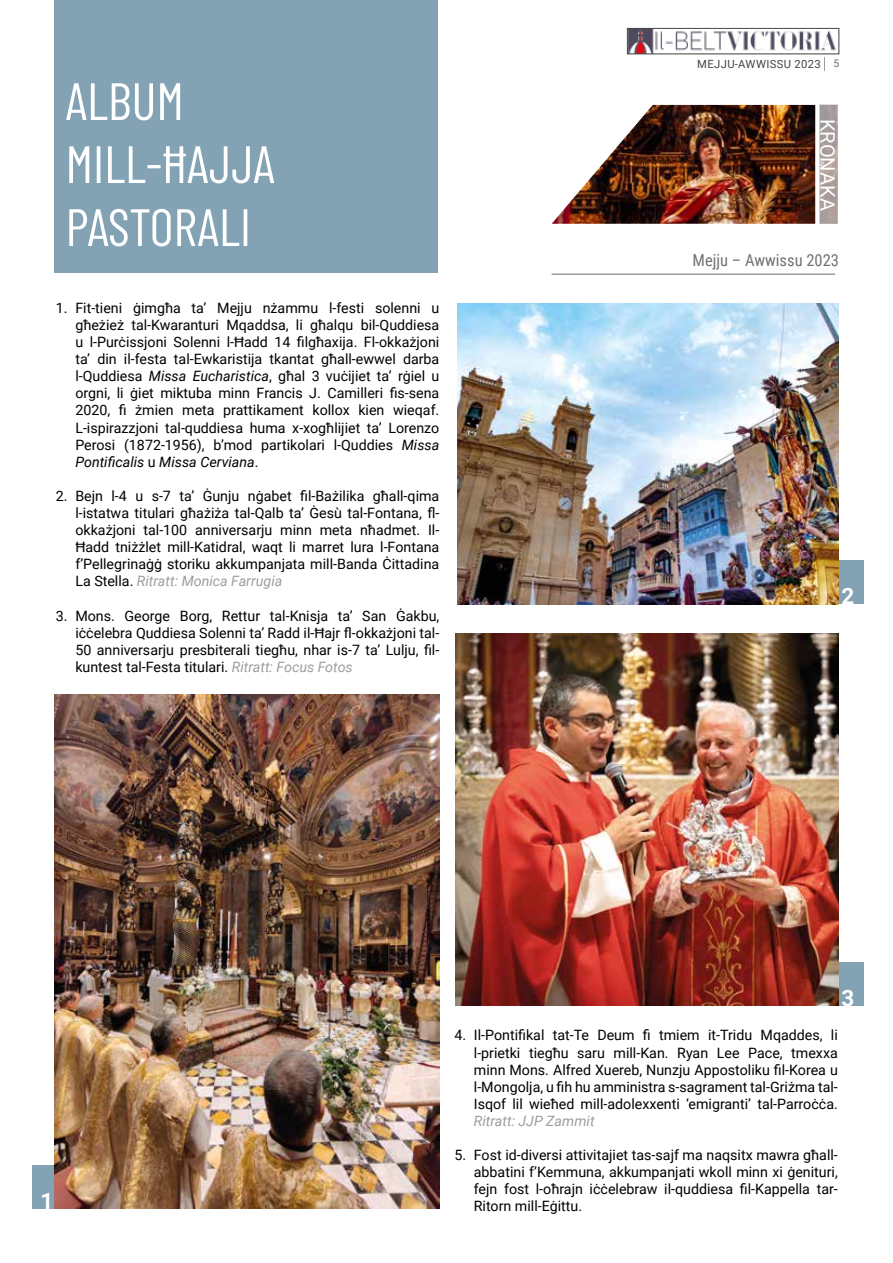
<style>
.page{position:relative;width:893px;height:1263px;background:#fff}
.page>*{position:absolute;margin:0;border:0;box-sizing:border-box;transform-origin:0 0}
.t1{font:52.5px/63px "Barlow Condensed";color:#fff}
.t2{font:700 22.5px "Roboto";color:#fff}
.t3{font:20.1px "Roboto";color:#fff}
.t4{font:16.5px "Roboto Condensed";color:#727271}
.t5{font:14.25px/17.1px "Roboto";color:#000;text-align:justify}
.t6{font:italic 14.25px "Roboto";color:#9d9d9c}
.t7{font:11.25px "Roboto";letter-spacing:.035em;color:#454444}
.s1{font-style:italic}
.s2{font-style:italic;color:#9d9d9c}
.s3{font-size:10.5px;color:#727271}
</style>
<div class="page">
<svg style="left:824px;top:57px;width:1px;height:13px"></svg>
<img style="left:629px;top:30px;width:208px;height:22px">
<div style="left:627px;top:28px;width:212px;height:26px;border:1px solid #4a4a49"></div>
<div style="left:833px;top:560px;width:31px;height:44px;background:#83a3b4"></div>
<div style="left:54px;top:0;width:384px;height:273px;background:#83a3b4"></div>
<hr style="left:552px;top:273px;width:283px;height:2px;background:#9d9d9c">
<div style="left:32px;top:1165px;width:31px;height:44px;background:#83a3b4"></div>
<img style="left:552px;top:105px;width:263px;height:119px">
<svg style="left:819px;top:105px;width:19px;height:119px;background:#ada29f"></svg>
<img style="left:54px;top:695px;width:385px;height:514px">
<img style="left:457px;top:304px;width:381px;height:300px">
<div style="left:833px;top:962px;width:31px;height:44px;background:#83a3b4"></div>
<img style="left:455px;top:633px;width:384px;height:373px">
<h1 class="t1" style="left:66px;top:66px;width:211px">ALBUM<br>MILL-ĦAJJA<br>PASTORALI</h1>
<p class="t5" style="left:75px;top:299px;width:365px;text-indent:-19px">1. Fit-tieni ġimgħa ta’ Mejju nżammu l-festi solenni u għeżież tal-Kwaranturi Mqaddsa, li għalqu bil-Quddiesa u l-Purċissjoni Solenni l-Ħadd 14 filgħaxija. Fl-okkażjoni ta’ din il-festa tal-Ewkaristija tkantat għall-ewwel darba l-Quddiesa <span class="s1">Missa Eucharistica</span>, għal 3 vuċijiet ta’ rġiel u orgni, li ġiet miktuba minn Francis J. Camilleri fis-sena 2020, fi żmien meta prattikament kollox kien wieqaf.<br>L-ispirazzjoni tal-quddiesa huma x-xogħlijiet ta’ Lorenzo Perosi (1872-1956), b’mod partikolari l-Quddies <span class="s1">Missa Pontificalis</span> u <span class="s1">Missa Cerviana</span>.</p>
<p class="t5" style="left:75px;top:487px;width:365px;text-indent:-19px">2. Bejn l-4 u s-7 ta’ Ġunju nġabet fil-Bażilika għall-qima l-istatwa titulari għażiża tal-Qalb ta’ Ġesù tal-Fontana, fl&shy;okkażjoni tal-100 anniversarju minn meta nħadmet. Il-Ħadd tniżżlet mill-Katidral, waqt li marret lura l-Fontana f’Pellegrinaġġ storiku akkumpanjata mill-Banda Ċittadina La Stella. <span class="s2">Ritratt: Monica Farrugia</span></p>
<p class="t5" style="left:75px;top:606px;width:365px;text-indent:-19px">3. Mons. George Borg, Rettur tal-Knisja ta’ San Ġakbu, iċċelebra Quddiesa Solenni ta’ Radd il-Ħajr fl-okkażjoni tal-50 anniversarju presbiterali tiegħu, nhar is-7 ta’ Lulju, fil&shy;kuntest tal-Festa titulari. <span class="s2">Ritratt: Focus Fotos</span></p>
<p class="t7" style="left:697px;top:56px;width:144px">MEJJU-AWWISSU 2023 <span class="s3">5</span></p>
<h3 class="t3" style="left:842px;top:119px;width:94px;rotate:90deg">KRONAKA</h3>
<p class="t4" style="left:693px;top:249px;width:148px">Mejju – Awwissu 2023</p>
<h2 class="t2" style="left:841px;top:580px;width:14px">2</h2>
<h2 class="t2" style="left:41px;top:1185px;width:14px">1</h2>
<h2 class="t2" style="left:841px;top:982px;width:14px">3</h2>
<p class="t5" style="left:474px;top:1026px;width:365px;text-indent:-19px">4. Il-Pontifikal tat-Te Deum fi tmiem it-Tridu Mqaddes, li l-prietki tiegħu saru mill-Kan. Ryan Lee Pace, tmexxa minn Mons. Alfred Xuereb, Nunzju Appostoliku fil-Korea u l-Mongolja, u fih hu amministra s-sagrament tal-Griżma tal-Isqof lil wieħed mill-adolexxenti ‘emigranti’ tal-Parroċċa.</p>
<p class="t6" style="left:474px;top:1111px;width:122px">Ritratt: JJP Zammit</p>
<p class="t5" style="left:474px;top:1146px;width:365px;text-indent:-19px">5. Fost id-diversi attivitajiet tas-sajf ma naqsitx mawra għall&shy;abbatini f’Kemmuna, akkumpanjati wkoll minn xi ġenituri, fejn fost l-oħrajn iċċelebraw il-quddiesa fil-Kappella tar-Ritorn mill-Eġittu.</p>
</div>
